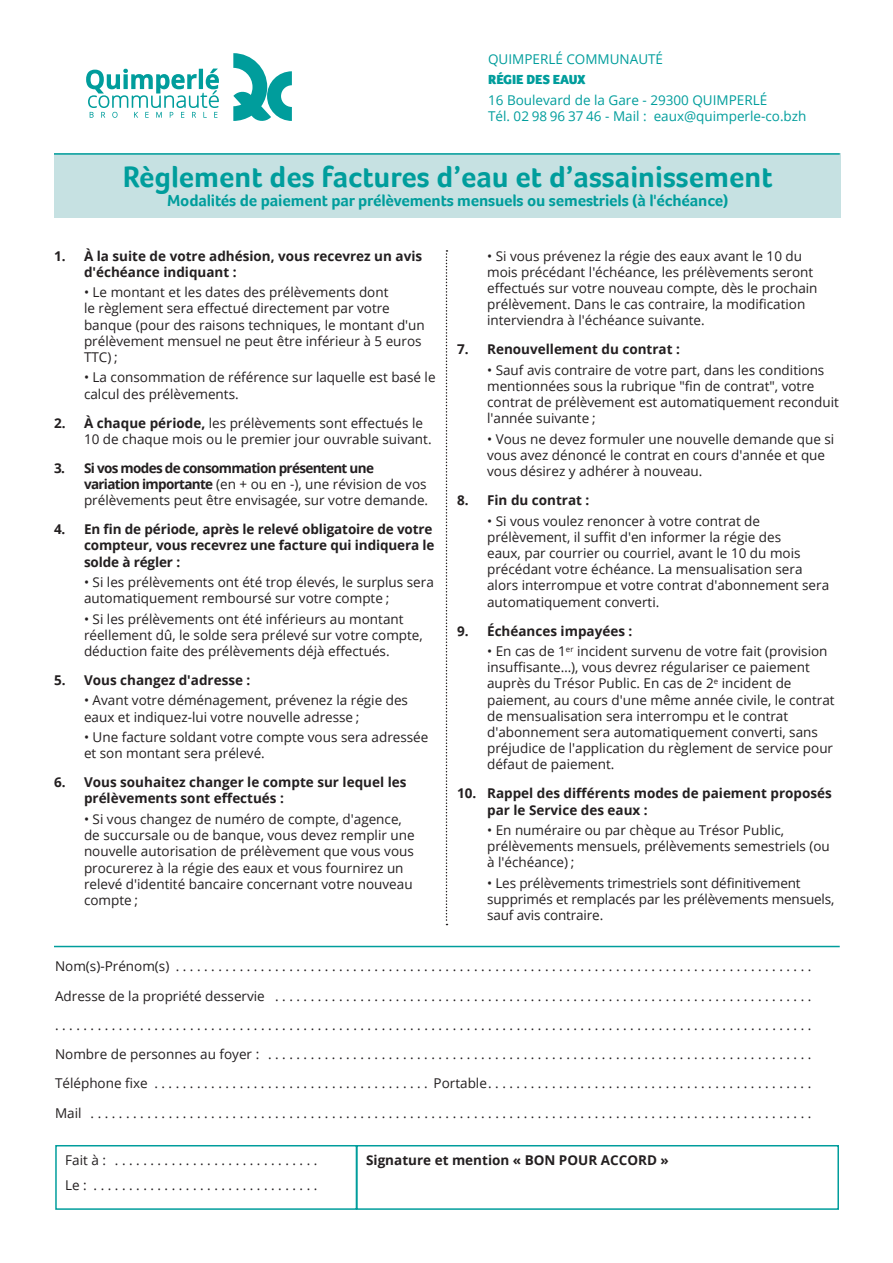
<style>
.page{position:relative;width:893px;height:1263px;background:#fff}
.page>*{position:absolute;margin:0;border:0;box-sizing:border-box;transform-origin:0 0}
.t1{font:700 30px "Foco";color:#009d9c}
.t2{font:700 16.5px "Foco";letter-spacing:-.01em;color:#009d9c}
.t3{font:13.5px/16.2px "Open Sans";color:#231f20}
.t4{font:700 13.5px/16.2px "Open Sans";color:#231f20}
.t5{font:13.5px "Open Sans";color:#009d9c}
.t6{font:900 13.5px "Foco";color:#009d9c}
.s1{font-weight:700}
</style>
<div class="page">
<div style="left:54px;top:153px;width:787px;height:65px;background:#c6e1e2"></div>
<hr style="left:54px;top:946px;width:786px;height:1px;background:#009d9c">
<hr style="left:54px;top:153px;width:786px;height:2px;background:#009d9c">
<div style="left:55px;top:1145px;width:302px;height:65px;border:2px solid #009d9c"></div>
<div style="left:356px;top:1145px;width:483px;height:65px;border:2px solid #009d9c"></div>
<svg style="left:446px;top:250px;width:1px;height:675px"></svg>
<svg style="left:233px;top:53px;width:59px;height:68px"></svg>
<svg style="left:86px;top:69px;width:133px;height:49px"></svg>
<p class="t5" style="left:488px;top:50px;width:177px">QUIMPERLÉ COMMUNAUTÉ</p>
<p class="t6" style="left:488px;top:72px;width:99px">RÉGIE DES EAUX</p>
<p class="t5" style="left:488px;top:91px;width:281px">16 Boulevard de la Gare - 29300 QUIMPERLÉ</p>
<p class="t5" style="left:488px;top:107px;width:320px">Tél. 02 98 96 37 46 - Mail : eaux@quimperle-co.bzh</p>
<p class="t1" style="left:123px;top:159px;width:651px">Règlement des factures d’eau et d’assainissement</p>
<p class="t2" style="left:167px;top:191px;width:563px">Modalités de paiement par prélèvements mensuels ou semestriels (à l'échéance)</p>
<p class="t4" style="left:84px;top:247px;width:340px;text-indent:-30px">1. À la suite de votre adhésion, vous recevrez un avis d'échéance indiquant :</p>
<p class="t3" style="left:84px;top:284px;width:342px">• Le montant et les dates des prélèvements dont<br>le règlement sera effectué directement par votre banque (pour des raisons techniques, le montant d'un prélèvement mensuel ne peut être inférieur à 5 euros TTC) ;</p>
<p class="t3" style="left:84px;top:369px;width:353px">• La consommation de référence sur laquelle est basé le calcul des prélèvements.</p>
<p class="t3" style="left:84px;top:414px;width:349px;text-indent:-30px"><span class="s1">2. À chaque période,</span> les prélèvements sont effectués le<br>10 de chaque mois ou le premier jour ouvrable suivant.</p>
<p class="t3" style="left:84px;top:459px;width:346px;text-indent:-30px"><span class="s1">3. Si vos modes de consommation présentent une variation importante</span> (en + ou en -), une révision de vos prélèvements peut être envisagée, sur votre demande.</p>
<p class="t4" style="left:84px;top:521px;width:352px;text-indent:-30px">4. En fin de période, après le relevé obligatoire de votre compteur, vous recevrez une facture qui indiquera le solde à régler :</p>
<p class="t3" style="left:84px;top:574px;width:351px">• Si les prélèvements ont été trop élevés, le surplus sera automatiquement remboursé sur votre compte ;</p>
<p class="t3" style="left:84px;top:610px;width:340px">• Si les prélèvements ont été inférieurs au montant réellement dû, le solde sera prélevé sur votre compte, déduction faite des prélèvements déjà effectués.</p>
<p class="t4" style="left:54px;top:672px;width:198px">5. Vous changez d'adresse :</p>
<p class="t3" style="left:84px;top:692px;width:326px">• Avant votre déménagement, prévenez la régie des eaux et indiquez-lui votre nouvelle adresse ;</p>
<p class="t3" style="left:84px;top:729px;width:346px">• Une facture soldant votre compte vous sera adressée et son montant sera prélevé.</p>
<p class="t4" style="left:84px;top:774px;width:324px;text-indent:-30px">6. Vous souhaitez changer le compte sur lequel les prélèvements sont effectués :</p>
<p class="t3" style="left:84px;top:810px;width:332px">• Si vous changez de numéro de compte, d'agence, de succursale ou de banque, vous devez remplir une nouvelle autorisation de prélèvement que vous vous procurerez à la régie des eaux et vous fournirez un relevé d'identité bancaire concernant votre nouveau compte ;</p>
<p class="t3" style="left:487px;top:247px;width:332px">• Si vous prévenez la régie des eaux avant le 10 du mois précédant l'échéance, les prélèvements seront effectués sur votre nouveau compte, dès le prochain prélèvement. Dans le cas contraire, la modification interviendra à l'échéance suivante.</p>
<p class="t4" style="left:457px;top:341px;width:224px">7. Renouvellement du contrat :</p>
<p class="t3" style="left:487px;top:361px;width:353px">• Sauf avis contraire de votre part, dans les conditions mentionnées sous la rubrique "fin de contrat", votre contrat de prélèvement est automatiquement reconduit l'année suivante ;</p>
<p class="t3" style="left:487px;top:430px;width:349px">• Vous ne devez formuler une nouvelle demande que si vous avez dénoncé le contrat en cours d'année et que vous désirez y adhérer à nouveau.</p>
<p class="t4" style="left:457px;top:492px;width:134px">8. Fin du contrat :</p>
<p class="t3" style="left:487px;top:512px;width:344px">• Si vous voulez renoncer à votre contrat de prélèvement, il suffit d'en informer la régie des<br>eaux, par courrier ou courriel, avant le 10 du mois précédant votre échéance. La mensualisation sera alors interrompue et votre contrat d'abonnement sera automatiquement converti.</p>
<p class="t4" style="left:457px;top:622px;width:177px">9. Échéances impayées :</p>
<p class="t3" style="left:487px;top:643px;width:349px">• En cas de 1<sup>er</sup> incident survenu de votre fait (provision insuffisante…), vous devrez régulariser ce paiement auprès du Trésor Public. En cas de 2<sup>e</sup> incident de paiement, au cours d'une même année civile, le contrat de mensualisation sera interrompu et le contrat d'abonnement sera automatiquement converti, sans préjudice de l'application du règlement de service pour défaut de paiement.</p>
<p class="t4" style="left:487px;top:785px;width:346px;text-indent:-30px">10. Rappel des différents modes de paiement proposés par le Service des eaux :</p>
<p class="t3" style="left:487px;top:822px;width:344px">• En numéraire ou par chèque au Trésor Public, prélèvements mensuels, prélèvements semestriels (ou à l'échéance) ;</p>
<p class="t3" style="left:487px;top:874px;width:349px">• Les prélèvements trimestriels sont définitivement supprimés et remplacés par les prélèvements mensuels, sauf avis contraire.</p>
<p class="t3" style="left:55px;top:958px;width:758px">Nom(s)-Prénom(s) . . . . . . . . . . . . . . . . . . . . . . . . . . . . . . . . . . . . . . . . . . . . . . . . . . . . . . . . . . . . . . . . . . . . . . . . . . . . . . . . . . . . . . . . . .</p>
<p class="t3" style="left:55px;top:987px;width:758px">Adresse de la propriété desservie . . . . . . . . . . . . . . . . . . . . . . . . . . . . . . . . . . . . . . . . . . . . . . . . . . . . . . . . . . . . . . . . . . . . . . . . . . . .</p>
<p class="t3" style="left:55px;top:1016px;width:756px">...........................................................................................................</p>
<p class="t3" style="left:55px;top:1046px;width:758px">Nombre de personnes au foyer : . . . . . . . . . . . . . . . . . . . . . . . . . . . . . . . . . . . . . . . . . . . . . . . . . . . . . . . . . . . . . . . . . . . . . . . . . . . . .</p>
<p class="t3" style="left:55px;top:1075px;width:758px">Téléphone fixe . . . . . . . . . . . . . . . . . . . . . . . . . . . . . . . . . . . . . . Portable . . . . . . . . . . . . . . . . . . . . . . . . . . . . . . . . . . . . . . . . . . . . . .</p>
<p class="t3" style="left:55px;top:1104px;width:758px">Mail . . . . . . . . . . . . . . . . . . . . . . . . . . . . . . . . . . . . . . . . . . . . . . . . . . . . . . . . . . . . . . . . . . . . . . . . . . . . . . . . . . . . . . . . . . . . . . . . . . . . . .</p>
<p class="t3" style="left:65px;top:1152px;width:254px">Fait à : . . . . . . . . . . . . . . . . . . . . . . . . . . . . .</p>
<p class="t3" style="left:65px;top:1177px;width:254px">Le : . . . . . . . . . . . . . . . . . . . . . . . . . . . . . . . .</p>
<p class="t4" style="left:366px;top:1152px;width:304px">Signature et mention « BON POUR ACCORD »</p>
</div>
